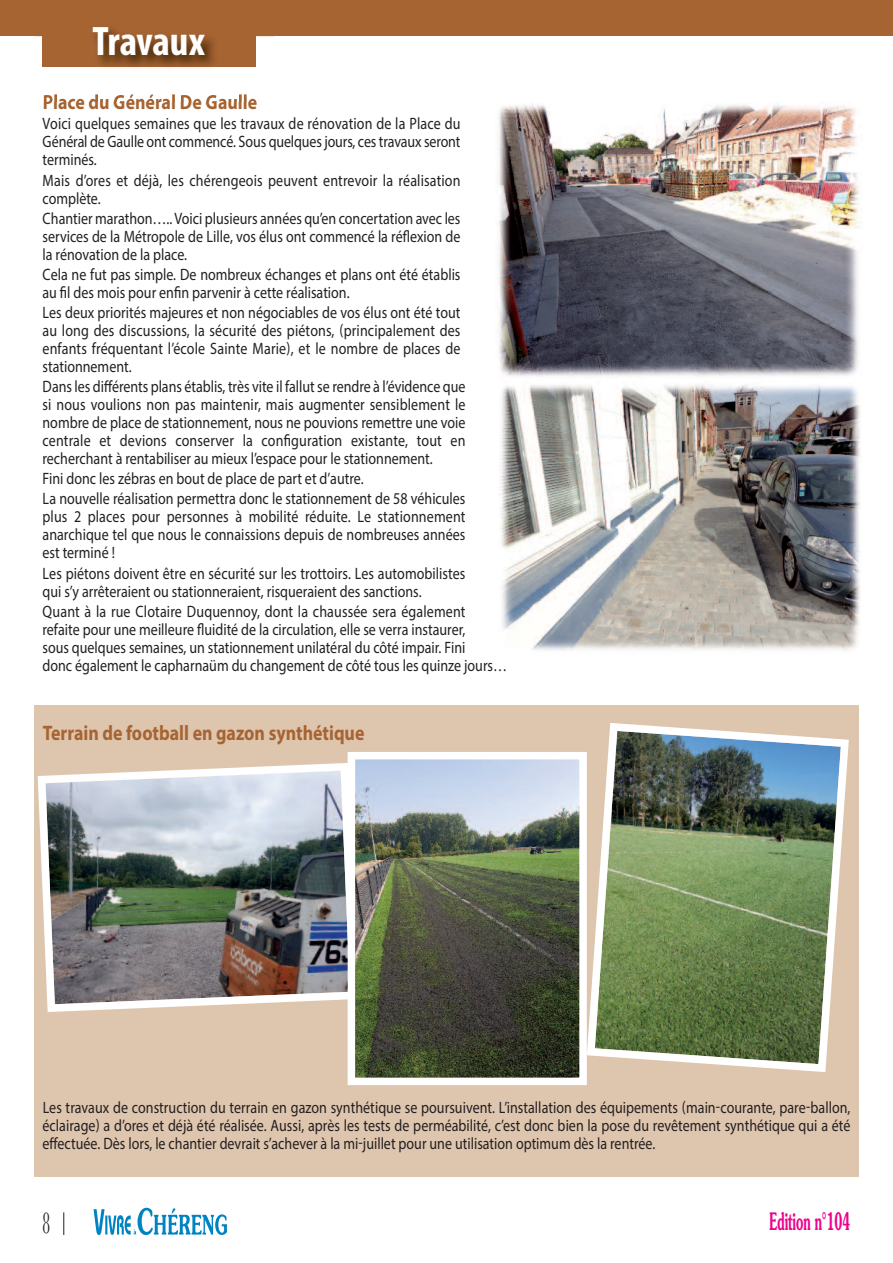
<style>
.page{position:relative;width:893px;height:1263px;background:#fff}
.page>*{position:absolute;margin:0;border:0;box-sizing:border-box;transform-origin:0 0}
.t1{font:700 condensed 41.4px "Myriad Pro";letter-spacing:-.005em;color:#fff}
.t2{font:31.5px "Baskerville";color:#231f20;scale:.49 1}
.t3{font:600 24px "Souvenir";color:#ed028c;scale:.49 1}
.t4{font:700 21px "Myriad Pro";color:#a76433;scale:.85 1}
.t5{font:16.5px/18px "Myriad Pro";color:#231f20;text-align:justify;scale:.85 1}
</style>
<div class="page">
<div style="left:34px;top:706px;width:825px;height:471px;background:#dec5ae"></div>
<img style="left:498px;top:104px;width:364px;height:273px">
<img style="left:499px;top:384px;width:361px;height:267px">
<img style="left:37px;top:759px;width:311px;height:257px">
<img style="left:357px;top:761px;width:221px;height:315px">
<div style="left:348px;top:752px;width:239px;height:333px;border:8px solid #fff"></div>
<img style="left:583px;top:723px;width:266px;height:353px">
<svg style="left:63px;top:1212px;width:1px;height:23px"></svg>
<svg style="left:94px;top:1208px;width:133px;height:27px"></svg>
<div style="left:0;top:0;width:893px;height:36px;background:#a76433"></div>
<img style="left:36px;top:36px;width:238px;height:66px">
<img style="left:44px;top:94px;width:126px;height:8px">
<img style="left:43px;top:28px;width:212px;height:38px">
<h1 class="t1" style="left:93px;top:27px;width:114px">Travaux</h1>
<p class="t4" style="left:43px;top:94px;width:254px">Place du Général De Gaulle</p>
<p class="t5" style="left:43px;top:116px;width:493px">Voici quelques semaines que les travaux de rénovation de la Place du Général de Gaulle ont commencé. Sous quelques jours, ces travaux seront terminés.</p>
<p class="t5" style="left:43px;top:172px;width:493px">Mais d’ores et déjà, les chérengeois peuvent entrevoir la réalisation complète.</p>
<p class="t5" style="left:43px;top:210px;width:493px">Chantier marathon….. Voici plusieurs années qu’en concertation avec les services de la Métropole de Lille, vos élus ont commencé la réflexion de la rénovation de la place.</p>
<p class="t5" style="left:43px;top:267px;width:493px">Cela ne fut pas simple. De nombreux échanges et plans ont été établis au fil des mois pour enfin parvenir à cette réalisation.</p>
<p class="t5" style="left:43px;top:305px;width:493px">Les deux priorités majeures et non négociables de vos élus ont été tout au long des discussions, la sécurité des piétons, (principalement des enfants fréquentant l’école Sainte Marie), et le nombre de places de stationnement.</p>
<p class="t5" style="left:43px;top:379px;width:499px">Dans les différents plans établis, très vite il fallut se rendre à l’évidence que si nous voulions non pas maintenir, mais augmenter sensiblement le nombre de place de stationnement, nous ne pouvions remettre une voie centrale et devions conserver la configuration existante, tout en recherchant à rentabiliser au mieux l’espace pour le stationnement.</p>
<p class="t5" style="left:43px;top:470px;width:499px;line-height:20.1px">Fini donc les zébras en bout de place de part et d’autre.<br>La nouvelle réalisation permettra donc le stationnement de 58 véhicules</p>
<p class="t5" style="left:43px;top:509px;width:499px">plus 2 places pour personnes à mobilité réduite. Le stationnement anarchique tel que nous le connaissions depuis de nombreuses années est terminé !</p>
<p class="t5" style="left:43px;top:565px;width:499px">Les piétons doivent être en sécurité sur les trottoirs. Les automobilistes qui s’y arrêteraient ou stationneraient, risqueraient des sanctions.</p>
<p class="t5" style="left:43px;top:603px;width:548px;text-align:left">Quant à la rue Clotaire Duquennoy, dont la chaussée sera également<br>refaite pour une meilleure fluidité de la circulation, elle se verra instaurer,<br>sous quelques semaines, un stationnement unilatéral du côté impair. Fini<br>donc également le capharnaüm du changement de côté tous les quinze jours…</p>
<p class="t4" style="left:43px;top:725px;width:380px">Terrain de football en gazon synthétique</p>
<p class="t5" style="left:43px;top:1100px;width:952px">Les travaux de construction du terrain en gazon synthétique se poursuivent. L’installation des équipements (main-courante, pare-ballon, éclairage) a d’ores et déjà été réalisée. Aussi, après les tests de perméabilité, c’est donc bien la pose du revêtement synthétique qui a été effectuée. Dès lors, le chantier devrait s’achever à la mi-juillet pour une utilisation optimum dès la rentrée.</p>
<h2 class="t2" style="left:43px;top:1212px;width:17px">8</h2>
<h3 class="t3" style="left:770px;top:1213px;width:167px">Edition n°104</h3>
</div>
